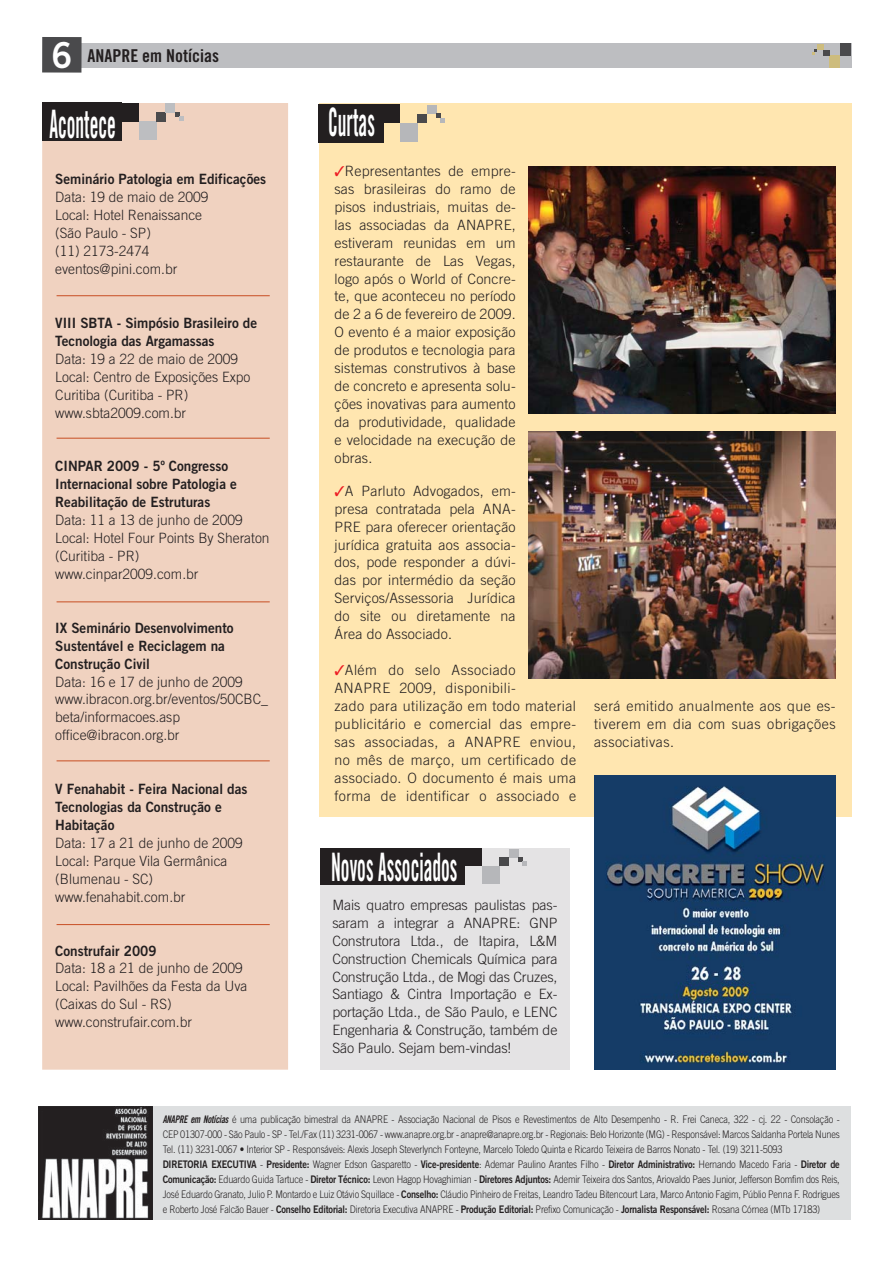
<style>
.page{position:relative;width:893px;height:1263px;background:#fff}
.page>*{position:absolute;margin:0;border:0;box-sizing:border-box;transform-origin:0 0}
.t1{font:39.3px "Trade Gothic Bold Cond Twenty";color:#fff;scale:.5 1}
.t2{font:17.7px "Trade Gothic Bold Cond Twenty";color:#231f20}
.t3{font:300 14.25px/18px "Trade Gothic";color:#231f20}
.t4{font:14.25px/18px "Trade Gothic Bold Two";color:#231f20;scale:.95 1}
.t5{font:300 14.25px/18px "Trade Gothic";letter-spacing:.03em;color:#231f20}
.t6{font:300 10.5px/15px "Trade Gothic";letter-spacing:-.02em;color:#231f20;text-align:justify;scale:.87 1}
.t7{font:10.5px "Trade Gothic Bold Two";letter-spacing:-.02em;color:#231f20;scale:.87 1}
.s1{font-family:"Trade Gothic Bold Two";font-size:35.85px;color:#fff}
.s2{color:#ed1c24}
.s3{font-family:"Trade Gothic Bold Cond Twenty Obl";font-weight:400}
.s4{font-family:"Trade Gothic";font-weight:300}
.s5{font-family:"Trade Gothic Bold Two";font-weight:400}
</style>
<div class="page">
<div style="left:39px;top:1107px;width:812px;height:113px;background:#dddfe0"></div>
<img style="left:39px;top:1106px;width:113px;height:114px">
<div style="left:43px;top:43px;width:808px;height:25px;background:#bdbec1"></div>
<div style="left:42px;top:37px;width:40px;height:36px;background:#4a4a4c"></div>
<div style="left:840px;top:43px;width:11px;height:13px;background:#4a4a4c"></div>
<div style="left:829px;top:56px;width:11px;height:12px;background:#cdbc7d"></div>
<div style="left:823px;top:50px;width:7px;height:6px;background:#4a4a4c"></div>
<svg style="left:812px;top:44px;width:11px;height:11px"></svg>
<div style="left:319px;top:103px;width:532px;height:713px;background:#ffe6b0"></div>
<div style="left:383px;top:104px;width:17px;height:19px;background:#231f20"></div>
<div style="left:400px;top:123px;width:17px;height:18px;background:#b6b7ba"></div>
<div style="left:417px;top:114px;width:9px;height:9px;background:#4a4a4c"></div>
<div style="left:427px;top:105px;width:10px;height:8px;background:#b6b7ba"></div>
<svg style="left:436px;top:113px;width:9px;height:10px"></svg>
<div style="left:319px;top:104px;width:65px;height:38px;background:#231f20"></div>
<div style="left:320px;top:848px;width:250px;height:222px;background:#e4e3e4"></div>
<div style="left:465px;top:848px;width:17px;height:18px;background:#231f20"></div>
<div style="left:482px;top:866px;width:17px;height:18px;background:#b6b7ba"></div>
<div style="left:499px;top:858px;width:9px;height:8px;background:#4a4a4c"></div>
<div style="left:509px;top:849px;width:9px;height:8px;background:#b6b7ba"></div>
<svg style="left:518px;top:857px;width:9px;height:9px"></svg>
<div style="left:320px;top:848px;width:145px;height:36px;background:#231f20"></div>
<div style="left:43px;top:104px;width:244px;height:965px;background:#f0d2c0"></div>
<div style="left:42px;top:103px;width:246px;height:967px;border:2px solid #f0d2c0"></div>
<div style="left:122px;top:103px;width:17px;height:19px;background:#231f20"></div>
<div style="left:139px;top:122px;width:17px;height:18px;background:#bdbec1"></div>
<div style="left:156px;top:112px;width:10px;height:10px;background:#4a4a4c"></div>
<div style="left:165px;top:103px;width:10px;height:9px;background:#bdbec1"></div>
<svg style="left:175px;top:112px;width:9px;height:9px"></svg>
<div style="left:42px;top:103px;width:80px;height:38px;background:#231f20"></div>
<hr style="left:57px;top:295px;width:213px;height:1px;background:#c84e23">
<hr style="left:57px;top:438px;width:213px;height:1px;background:#c84e23">
<hr style="left:57px;top:602px;width:213px;height:1px;background:#c84e23">
<hr style="left:57px;top:761px;width:213px;height:1px;background:#c84e23">
<hr style="left:57px;top:924px;width:213px;height:1px;background:#c84e23">
<img style="left:594px;top:775px;width:242px;height:295px">
<img style="left:529px;top:167px;width:307px;height:247px">
<img style="left:529px;top:432px;width:307px;height:247px">
<p class="t2" style="left:52px;top:49px;width:169px"><span class="s1">6</span> ANAPRE em Notícias</p>
<h1 class="t1" style="left:49px;top:109px;width:134px">Acontece</h1>
<p class="t4" style="left:55px;top:172px;width:223px">Seminário Patologia em Edificações</p>
<p class="t3" style="left:55px;top:190px;width:155px">Data: 19 de maio de 2009<br>Local: Hotel Renaissance (São Paulo - SP)<br>(11) 2173-2474 eventos@pini.com.br</p>
<p class="t4" style="left:55px;top:315px;width:214px">VIII SBTA - Simpósio Brasileiro de<br>Tecnologia das Argamassas</p>
<p class="t3" style="left:55px;top:351px;width:197px">Data: 19 a 22 de maio de 2009<br>Local: Centro de Exposições Expo<br>Curitiba (Curitiba - PR) www.sbta2009.com.br</p>
<p class="t4" style="left:55px;top:459px;width:193px">CINPAR 2009 - 5º Congresso<br>Internacional sobre Patologia e<br>Reabilitação de Estruturas</p>
<p class="t3" style="left:55px;top:512px;width:216px">Data: 11 a 13 de junho de 2009<br>Local: Hotel Four Points By Sheraton (Curitiba - PR) www.cinpar2009.com.br</p>
<p class="t4" style="left:55px;top:620px;width:189px">IX Seminário Desenvolvimento<br>Sustentável e Reciclagem na<br>Construção Civil</p>
<p class="t3" style="left:55px;top:674px;width:214px">Data: 16 e 17 de junho de 2009 www.ibracon.org.br/eventos/50CBC_ beta/informacoes.asp office@ibracon.org.br</p>
<p class="t4" style="left:55px;top:781px;width:204px">V Fenahabit - Feira Nacional das<br>Tecnologias da Construção e<br>Habitação</p>
<p class="t3" style="left:55px;top:835px;width:189px">Data: 17 a 21 de junho de 2009<br>Local: Parque Vila Germânica (Blumenau - SC) www.fenahabit.com.br</p>
<p class="t4" style="left:55px;top:943px;width:108px">Construfair 2009</p>
<p class="t3" style="left:55px;top:961px;width:194px">Data: 18 a 21 de junho de 2009<br>Local: Pavilhões da Festa da Uva (Caixas do Sul - RS) www.construfair.com.br</p>
<h1 class="t1" style="left:328px;top:108px;width:95px">Curtas</h1>
<p class="t3" style="left:334px;top:163px;width:183px;text-align:justify"><span class="s2">✓</span>Representantes de empre&shy;sas brasileiras do ramo de pisos industriais, muitas de&shy;las associadas da ANAPRE, estiveram reunidas em um restaurante de Las Vegas, logo após o World of Concre&shy;te, que aconteceu no período de 2 a 6 de fevereiro de 2009.<br>O evento é a maior exposição de produtos e tecnologia para sistemas construtivos à base de concreto e apresenta solu&shy;ções inovativas para aumento da produtividade, qualidade e velocidade na execução de obras.</p>
<p class="t3" style="left:334px;top:483px;width:183px;text-align:justify"><span class="s2">✓</span>A Parluto Advogados, em&shy;presa contratada pela ANA-PRE para oferecer orientação jurídica gratuita aos associa&shy;dos, pode responder a dúvi&shy;das por intermédio da seção Serviços/Assessoria Jurídica do site ou diretamente na Área do Associado.</p>
<p class="t5" style="left:334px;top:662px;width:243px"><span class="s2">✓</span>Além do selo Associado<br>ANAPRE 2009, disponibili-<br>zado para utilização em todo material publicitário e comercial das empre&shy;sas associadas, a ANAPRE enviou, no mês de março, um certificado de associado. O documento é mais uma forma de identificar o associado e</p>
<p class="t3" style="left:594px;top:698px;width:243px;text-align:justify">será emitido anualmente aos que es&shy;tiverem em dia com suas obrigações associativas.</p>
<h1 class="t1" style="left:331px;top:853px;width:254px">Novos Associados</h1>
<p class="t3" style="left:332px;top:897px;width:226px;text-align:justify">Mais quatro empresas paulistas pas&shy;saram a integrar a ANAPRE: GNP Construtora Ltda., de Itapira, L&amp;M Construction Chemicals Química para Construção Ltda., de Mogi das Cruzes, Santiago &amp; Cintra Importação e Ex&shy;portação Ltda., de São Paulo, e LENC Engenharia &amp; Construção, também de São Paulo. Sejam bem-vindas!</p>
<p class="t6" style="left:163px;top:1113px;width:780px"><span class="s3">ANAPRE em Notícias</span> é uma publicação bimestral da ANAPRE - Associação Nacional de Pisos e Revestimentos de Alto Desempenho - R. Frei Caneca, 322 - cj. 22 - Consolação - CEP 01307-000 - São Paulo - SP - Tel./Fax (11) 3231-0067 - www.anapre.org.br - anapre@anapre.org.br - Regionais: Belo Horizonte (MG) - Responsável: Marcos Saldanha Portela Nunes Tel. (11) 3231-0067 • Interior SP - Responsáveis: Alexis Joseph Steverlynch Fonteyne, Marcelo Toledo Quinta e Ricardo Teixeira de Barros Nonato - Tel. (19) 3211-5093</p>
<p class="t7" style="left:163px;top:1160px;width:780px">DIRETORIA EXECUTIVA <span class="s4">-</span> Presidente: <span class="s4">Wagner Edson Gasparetto -</span> Vice-presidente<span class="s4">: Ademar Paulino Arantes Filho -</span> Diretor Administrativo: <span class="s4">Hernando Macedo Faria -</span> Diretor de</p>
<p class="t6" style="left:163px;top:1173px;width:780px"><span class="s5">Comunicação:</span> Eduardo Guida Tartuce - <span class="s5">Diretor Técnico:</span> Levon Hagop Hovaghimian - <span class="s5">Diretores Adjuntos:</span> Ademir Teixeira dos Santos, Ariovaldo Paes Junior, Jefferson Bomfim dos Reis, José Eduardo Granato, Julio P. Montardo e Luiz Otávio Squillace - <span class="s5">Conselho:</span> Cláudio Pinheiro de Freitas, Leandro Tadeu Bitencourt Lara, Marco Antonio Fagim, Públio Penna F. Rodrigues e Roberto José Falcão Bauer - <span class="s5">Conselho Editorial:</span> Diretoria Executiva ANAPRE - <span class="s5">Produção Editorial:</span> Prefixo Comunicação - <span class="s5">Jornalista Responsável:</span> Rosana Córnea (MTb 17183)</p>
</div>
